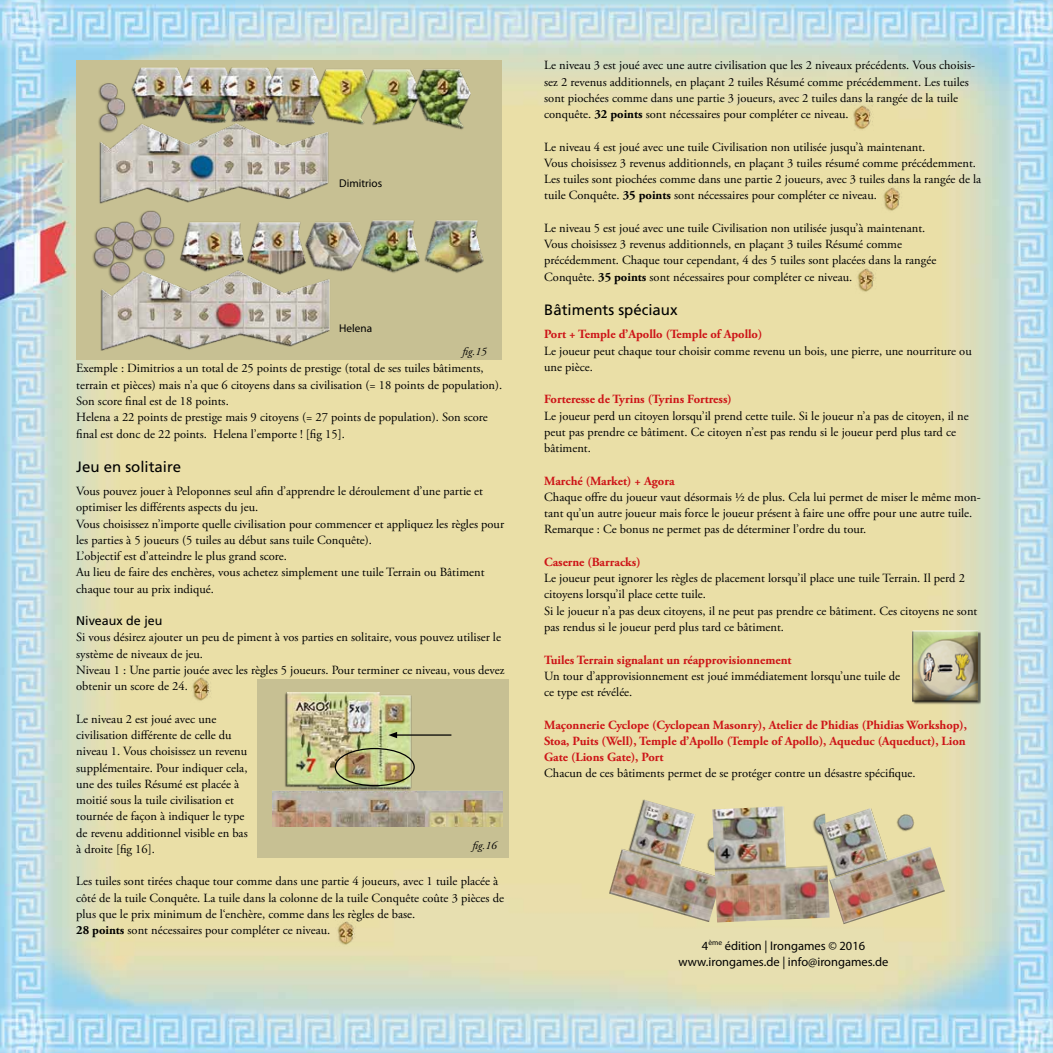
<style>
.page{position:relative;width:1053px;height:1053px;background:#fff}
.page>*{position:absolute;margin:0;border:0;box-sizing:border-box;transform-origin:0 0}
.t1{font:15px "Frutiger";color:#000}
.t2{font:12.5px/16.2px "Adobe Garamond Pro";color:#000}
.t3{font:700 12.5px/16.2px "Adobe Garamond Pro";color:#cd1417;text-align:justify}
.t4{font:12.5px/16.2px "Myriad Pro";color:#000;text-align:center}
.t5{font:12.5px "Frutiger";color:#000}
.t6{font:11.25px "Myriad Pro";color:#000}
.t7{font:italic 11.25px "Adobe Garamond Pro";color:#000}
.s1{font-weight:700}
</style>
<div class="page">
<img style="left:0;top:0;width:1052px;height:1052px">
<div style="left:257px;top:679px;width:251px;height:178px;background:#c7c093"></div>
<img style="left:272px;top:692px;width:230px;height:134px">
<hr style="left:395px;top:734px;width:56px;height:1px;background:#000">
<svg style="left:388px;top:731px;width:9px;height:7px"></svg>
<div style="left:335px;top:747px;width:80px;height:39px;border:1px solid #000;border-radius:50%"></div>
<div style="left:76px;top:60px;width:425px;height:300px;background:#c7c093"></div>
<img style="left:92px;top:67px;width:392px;height:283px">
<img style="left:190px;top:676px;width:22px;height:26px">
<img style="left:335px;top:920px;width:21px;height:26px">
<img style="left:851px;top:105px;width:22px;height:26px">
<img style="left:855px;top:268px;width:21px;height:26px">
<img style="left:881px;top:186px;width:21px;height:26px">
<div style="left:912px;top:631px;width:68px;height:74px;background:#b8b28b"></div>
<div style="left:910px;top:629px;width:70px;height:74px;background:#000;opacity:.75"></div>
<img style="left:609px;top:797px;width:127px;height:125px">
<img style="left:712px;top:804px;width:100px;height:118px">
<img style="left:812px;top:794px;width:132px;height:130px">
<p class="t6" style="left:339px;top:176px;width:44px">Dimitrios</p>
<p class="t6" style="left:339px;top:321px;width:34px">Helena</p>
<p class="t7" style="left:462px;top:344px;width:26px">fig.15</p>
<p class="t2" style="left:76px;top:361px;width:427px">Exemple : Dimitrios a un total de 25 points de prestige (total de ses tuiles bâtiments, terrain et pièces) mais n’a que 6 citoyens dans sa civilisation (= 18 points de population).<br>Son score final est de 18 points.<br>Helena a 22 points de prestige mais 9 citoyens (= 27 points de population). Son score final est donc de 22 points. Helena l’emporte ! [fig 15].</p>
<p class="t1" style="left:76px;top:457px;width:107px">Jeu en solitaire</p>
<p class="t2" style="left:76px;top:483px;width:429px">Vous pouvez jouer à Peloponnes seul afin d’apprendre le déroulement d’une partie et optimiser les différents aspects du jeu.<br>Vous choisissez n’importe quelle civilisation pour commencer et appliquez les règles pour les parties à 5 joueurs (5 tuiles au début sans tuile Conquête).<br>L’objectif est d’atteindre le plus grand score.<br>Au lieu de faire des enchères, vous achetez simplement une tuile Terrain ou Bâtiment chaque tour au prix indiqué.</p>
<p class="t5" style="left:76px;top:613px;width:88px">Niveaux de jeu</p>
<p class="t2" style="left:76px;top:629px;width:430px">Si vous désirez ajouter un peu de piment à vos parties en solitaire, vous pouvez utiliser le système de niveaux de jeu.<br>Niveau 1 : Une partie jouée avec les règles 5 joueurs. Pour terminer ce niveau, vous devez obtenir un score de 24.</p>
<p class="t2" style="left:76px;top:711px;width:173px">Le niveau 2 est joué avec une civilisation différente de celle du niveau 1. Vous choisissez un revenu supplémentaire. Pour indiquer cela, une des tuiles Résumé est placée à moitié sous la tuile civilisation et tournée de façon à indiquer le type de revenu additionnel visible en bas à droite [fig 16].</p>
<p class="t2" style="left:76px;top:873px;width:429px">Les tuiles sont tirées chaque tour comme dans une partie 4 joueurs, avec 1 tuile placée à côté de la tuile Conquête. La tuile dans la colonne de la tuile Conquête coûte 3 pièces de plus que le prix minimum de l‘enchère, comme dans les règles de base.<br><span class="s1">28 points</span> sont nécessaires pour compléter ce niveau.</p>
<p class="t7" style="left:472px;top:838px;width:26px">fig.16</p>
<p class="t2" style="left:544px;top:58px;width:432px">Le niveau 3 est joué avec une autre civilisation que les 2 niveaux précédents. Vous choisis&shy;sez 2 revenus additionnels, en plaçant 2 tuiles Résumé comme précédemment. Les tuiles sont piochées comme dans une partie 3 joueurs, avec 2 tuiles dans la rangée de la tuile conquête. <span class="s1">32 points</span> sont nécessaires pour compléter ce niveau.</p>
<p class="t2" style="left:544px;top:139px;width:438px">Le niveau 4 est joué avec une tuile Civilisation non utilisée jusqu’à maintenant.<br>Vous choisissez 3 revenus additionnels, en plaçant 3 tuiles résumé comme précédemment.<br>Les tuiles sont piochées comme dans une partie 2 joueurs, avec 3 tuiles dans la rangée de la tuile Conquête. <span class="s1">35 points</span> sont nécessaires pour compléter ce niveau.</p>
<p class="t2" style="left:544px;top:220px;width:393px">Le niveau 5 est joué avec une tuile Civilisation non utilisée jusqu’à maintenant.<br>Vous choisissez 3 revenus additionnels, en plaçant 3 tuiles Résumé comme précédemment. Chaque tour cependant, 4 des 5 tuiles sont placées dans la rangée Conquête. <span class="s1">35 points</span> sont nécessaires pour compléter ce niveau.</p>
<p class="t1" style="left:544px;top:301px;width:135px">Bâtiments spéciaux</p>
<p class="t3" style="left:544px;top:326px;width:219px">Port + Temple d’Apollo (Temple of Apollo)</p>
<p class="t2" style="left:544px;top:343px;width:429px">Le joueur peut chaque tour choisir comme revenu un bois, une pierre, une nourriture ou une pièce.</p>
<p class="t3" style="left:544px;top:391px;width:189px">Forteresse de Tyrins (Tyrins Fortress)</p>
<p class="t2" style="left:544px;top:408px;width:426px">Le joueur perd un citoyen lorsqu’il prend cette tuile. Si le joueur n’a pas de citoyen, il ne peut pas prendre ce bâtiment. Ce citoyen n’est pas rendu si le joueur perd plus tard ce bâtiment.</p>
<p class="t3" style="left:544px;top:473px;width:132px">Marché (Market) + Agora</p>
<p class="t2" style="left:544px;top:489px;width:438px">Chaque offre du joueur vaut désormais ½ de plus. Cela lui permet de miser le même mon&shy;tant qu’un autre joueur mais force le joueur présent à faire une offre pour une autre tuile.<br>Remarque : Ce bonus ne permet pas de déterminer l’ordre du tour.</p>
<p class="t3" style="left:544px;top:554px;width:98px">Caserne (Barracks)</p>
<p class="t2" style="left:544px;top:570px;width:434px">Le joueur peut ignorer les règles de placement lorsqu’il place une tuile Terrain. Il perd 2 citoyens lorsqu’il place cette tuile.<br>Si le joueur n’a pas deux citoyens, il ne peut pas prendre ce bâtiment. Ces citoyens ne sont pas rendus si le joueur perd plus tard ce bâtiment.</p>
<p class="t3" style="left:544px;top:651px;width:249px">Tuiles Terrain signalant un réapprovisionnement</p>
<p class="t2" style="left:544px;top:668px;width:357px">Un tour d’approvisionnement est joué immédiatement lorsqu’une tuile de ce type est révélée.</p>
<p class="t3" style="left:544px;top:716px;width:424px">Maçonnerie Cyclope (Cyclopean Masonry), Atelier de Phidias (Phidias Workshop), Stoa, Puits (Well), Temple d’Apollo (Temple of Apollo), Aqueduc (Aqueduct), Lion Gate (Lions Gate), Port</p>
<p class="t2" style="left:544px;top:765px;width:373px">Chacun de ces bâtiments permet de se protéger contre un désastre spécifique.</p>
<p class="t4" style="left:678px;top:937px;width:211px">4<sup>ème</sup> édition | Irongames © 2016 www.irongames.de | info@irongames.de</p>
</div>
